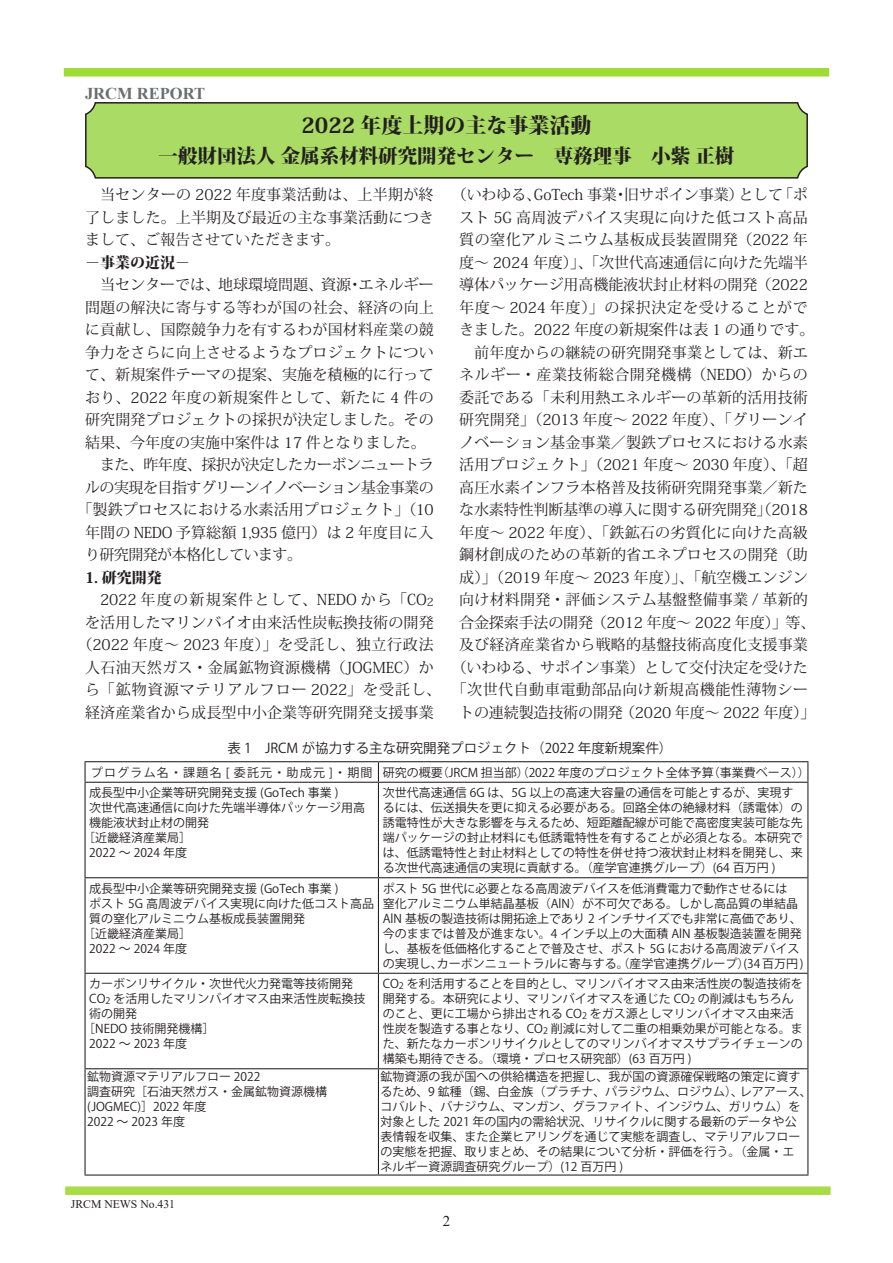
<style>
.page{position:relative;width:893px;height:1263px;background:#fff}
.page>*{position:absolute;margin:0;border:0;box-sizing:border-box;transform-origin:0 0}
.t1{font:800 21px "Koz Min Pro";color:#231f20}
.t2{font:800 19.5px "Koz Min Pro";color:#231f20}
.t3{font:700 16.5px "Times New Roman";color:#6c6d70}
.t4{font:15px/22.5px "Koz Min Pro";letter-spacing:.01em;color:#231f20}
.t5{font:15px "Koz Min Pro";letter-spacing:-.01em;color:#231f20}
.t6{font:15px "Koz Min Pro";letter-spacing:-.035em;color:#231f20}
.t7{font:15px "Koz Min Pro";letter-spacing:.04em;color:#231f20}
.t8{font:15px "Koz Min Pro";letter-spacing:.035em;color:#231f20}
.t9{font:15px "Koz Min Pro";letter-spacing:-.04em;color:#231f20}
.t10{font:800 15px "Koz Min Pro";color:#231f20}
.t11{font:14.85px "Times New Roman";color:#231f20}
.t12{font:13.5px "Koz Go Pro";color:#231f20}
.t13{font:12px/15px "Koz Go Pro";color:#231f20}
.t14{font:12px "Koz Go Pro";letter-spacing:.1em;color:#231f20}
.t15{font:11.7px "Times New Roman";color:#231f20}
.t16{font:11.25px "Koz Min Pro";color:#231f20}
.t17{font:9px "Koz Go Pro";color:#231f20}
</style>
<div class="page">
<div style="left:85px;top:102px;width:723px;height:77px;background:#aadb65"></div>
<hr style="left:85px;top:761px;width:293px;height:1px;background:#231f20">
<svg style="left:85px;top:762px;width:1px;height:20px"></svg>
<hr style="left:378px;top:761px;width:430px;height:1px;background:#231f20">
<svg style="left:378px;top:762px;width:1px;height:20px"></svg>
<svg style="left:807px;top:762px;width:1px;height:20px"></svg>
<hr style="left:85px;top:782px;width:293px;height:1px;background:#231f20">
<hr style="left:85px;top:783px;width:1px;height:94px;background:#231f20">
<hr style="left:378px;top:782px;width:430px;height:1px;background:#231f20">
<hr style="left:378px;top:783px;width:1px;height:94px;background:#231f20">
<hr style="left:807px;top:783px;width:1px;height:94px;background:#231f20">
<hr style="left:85px;top:877px;width:293px;height:1px;background:#231f20">
<hr style="left:85px;top:878px;width:1px;height:95px;background:#231f20">
<hr style="left:378px;top:877px;width:430px;height:1px;background:#231f20">
<hr style="left:378px;top:878px;width:1px;height:95px;background:#231f20">
<hr style="left:807px;top:878px;width:1px;height:95px;background:#231f20">
<hr style="left:85px;top:973px;width:293px;height:1px;background:#231f20">
<hr style="left:85px;top:974px;width:1px;height:94px;background:#231f20">
<hr style="left:378px;top:973px;width:430px;height:1px;background:#231f20">
<hr style="left:378px;top:974px;width:1px;height:94px;background:#231f20">
<hr style="left:807px;top:974px;width:1px;height:94px;background:#231f20">
<hr style="left:85px;top:1068px;width:293px;height:1px;background:#231f20">
<hr style="left:85px;top:1069px;width:1px;height:105px;background:#231f20">
<hr style="left:378px;top:1068px;width:430px;height:1px;background:#231f20">
<hr style="left:378px;top:1069px;width:1px;height:105px;background:#231f20">
<hr style="left:807px;top:1069px;width:1px;height:105px;background:#231f20">
<hr style="left:85px;top:1174px;width:293px;height:1px;background:#231f20">
<hr style="left:378px;top:1174px;width:430px;height:1px;background:#231f20">
<div style="left:64px;top:68px;width:765px;height:9px;background:#9fdb35"></div>
<div style="left:65px;top:1186px;width:766px;height:9px;background:#aadc46"></div>
<p class="t3" style="left:85px;top:81px;width:121px">JRCM REPORT</p>
<p class="t1" style="left:301px;top:110px;width:292px">2022 年度上期の主な事業活動</p>
<p class="t2" style="left:159px;top:142px;width:577px">一般財団法人金属系材料研究開発センター　専務理事　小紫正樹</p>
<p class="t4" style="left:85px;top:183px;width:350px;text-align:justify;text-indent:15px">当センターの 2022 年度事業活動は、上半期が終了しました。上半期及び最近の主な事業活動につきまして、ご報告させていただきます。</p>
<p class="t10" style="left:85px;top:251px;width:107px">－事業の近況－</p>
<p class="t4" style="left:359px;top:273px;width:76px">エネルギー</p>
<p class="t4" style="left:85px;top:273px;width:350px;text-indent:15px">当センターでは、地球環境問題、資源<br>問題の解決に寄与する等わが国の社会、経済の向上に貢献し、国際競争力を有するわが国材料産業の競争力をさらに向上させるようなプロジェクトについて、新規案件テーマの提案、実施を積極的に行っており、2022 年度の新規案件として、新たに 4 件の研究開発プロジェクトの採択が決定しました。その結果、今年度の実施中案件は 17 件となりました。</p>
<p class="t6" style="left:100px;top:454px;width:335px">また、昨年度、採択が決定したカーボンニュートラ</p>
<p class="t6" style="left:85px;top:477px;width:350px">ルの実現を目指すグリーンイノベーション基金事業の</p>
<p class="t4" style="left:78px;top:498px;width:358px">「製鉄プロセスにおける水素活用プロジェクト )「 10</p>
<p class="t4" style="left:85px;top:521px;width:350px">年間の NEDO 予算総額 1,935 億円）は 2 年度目に入</p>
<p class="t9" style="left:85px;top:544px;width:219px">り研究開発が本格化しています。</p>
<p class="t10" style="left:85px;top:566px;width:78px">1. 研究開発</p>
<p class="t16" style="left:427px;top:594px;width:8px">2</p>
<p class="t4" style="left:347px;top:273px;width:16px">・</p>
<p class="t4" style="left:78px;top:588px;width:365px;text-align:center">2022 年度の新規案件として、NEDO から「CO<br>を活用したマリンバイオ由来活性炭転換技術の開発（2022 年度～ 2023 年度）」を受託し、独立行政法人石油天然ガス・金属鉱物資源機構（JOGMEC）から「鉱物資源マテリアルフロー 2022」を受託し、経済産業省から成長型中小企業等研究開発支援事業</p>
<p class="t4" style="left:624px;top:183px;width:121px">旧サポイン事業）</p>
<p class="t4" style="left:778px;top:183px;width:31px">「ポ</p>
<p class="t4" style="left:459px;top:183px;width:357px;text-indent:-8px">（いわゆる、<br>スト 5G 高周波デバイス実現に向けた低コスト高品質の窒化アルミニウム基板成長装置開発（2022 年度～ 2024 年度）」、「次世代高速通信に向けた先端半導体パッケージ用高機能液状封止材料の開発)2022年度～ 2024 年度）」の採択決定を受けることができました。2022 年度の新規案件は表 1 の通りです。</p>
<p class="t4" style="left:474px;top:341px;width:335px">前年度からの継続の研究開発事業としては、新エ</p>
<p class="t7" style="left:459px;top:364px;width:350px">ネルギー・産業技術総合開発機構（NEDO）からの</p>
<p class="t4" style="left:459px;top:386px;width:350px">委託である「未利用熱エネルギーの革新的活用技術</p>
<p class="t4" style="left:459px;top:408px;width:350px">研究開発」（2013 年度～ 2022 年度）、「グリーンイ</p>
<p class="t4" style="left:459px;top:431px;width:350px">ノベーション基金事業／製鉄プロセスにおける水素</p>
<p class="t4" style="left:459px;top:453px;width:350px">活用プロジェクト」（2021 年度～ 2030 年度）、「超</p>
<p class="t4" style="left:459px;top:476px;width:350px">高圧水素インフラ本格普及技術研究開発事業／新た</p>
<p class="t5" style="left:459px;top:499px;width:350px">な水素特性判断基準の導入に関する研究開発)「2018</p>
<p class="t4" style="left:459px;top:521px;width:350px">年度～ 2022 年度）、「鉄鉱石の劣質化に向けた高級</p>
<p class="t4" style="left:459px;top:543px;width:350px">鋼材創成のための革新的省エネプロセスの開発（助</p>
<p class="t4" style="left:459px;top:566px;width:350px">成）」（2019 年度～ 2023 年度）」、「航空機エンジン</p>
<p class="t4" style="left:459px;top:588px;width:350px">向け材料開発・評価システム基盤整備事業 / 革新的</p>
<p class="t5" style="left:459px;top:612px;width:358px">合金探索手法の開発（2012 年度～ 2022 年度）」等、</p>
<p class="t4" style="left:459px;top:633px;width:350px">及び経済産業省から戦略的基盤技術高度化支援事業</p>
<p class="t5" style="left:452px;top:657px;width:358px">（いわゆる、サポイン事業）として交付決定を受けた</p>
<p class="t8" style="left:452px;top:679px;width:358px">「次世代自動車電動部品向け新規高機能性薄物シー</p>
<p class="t5" style="left:620px;top:702px;width:197px">（2020 年度～ 2022 年度「(</p>
<p class="t4" style="left:534px;top:183px;width:85px">GoTech 事業</p>
<p class="t4" style="left:738px;top:183px;width:46px">として</p>
<p class="t4" style="left:613px;top:183px;width:16px">・</p>
<p class="t5" style="left:459px;top:702px;width:165px">トの連続製造技術の開発</p>
<p class="t12" style="left:227px;top:739px;width:447px">表 　1 JRCM が協力する主な研究開発プロジェクト（2022 年度新規案件(</p>
<p class="t14" style="left:91px;top:764px;width:283px">プログラム名・課題名 [ 委託元・助成元 ]・期間</p>
<p class="t13" style="left:89px;top:785px;width:251px">成長型中小企業等研究開発支援 (GoTech 事業 (</p>
<p class="t13" style="left:89px;top:800px;width:278px">次世代高速通信に向けた先端半導体パッケージ用高機能液状封止材の開発</p>
<p class="t13" style="left:83px;top:830px;width:110px">［近畿経済産業局[</p>
<p class="t13" style="left:89px;top:845px;width:99px">2022 ～ 2024 年度</p>
<p class="t13" style="left:89px;top:881px;width:251px">成長型中小企業等研究開発支援 (GoTech 事業 (</p>
<p class="t13" style="left:89px;top:896px;width:286px">ポスト G5 高周波デバイス実現に向けた低コスト高品質の窒化アルミニウム基板成長装置開発</p>
<p class="t13" style="left:83px;top:926px;width:110px">［近畿経済産業局[</p>
<p class="t13" style="left:89px;top:941px;width:99px">2022 ～ 2024 年度</p>
<p class="t13" style="left:114px;top:976px;width:254px;text-indent:-24px">カーボンリサイクル・次世代火力発電等技術開発を活用したマリンバイオマス由来活性炭転換技</p>
<p class="t13" style="left:89px;top:991px;width:50px">CO<br>術の開発</p>
<p class="t13" style="left:83px;top:1021px;width:133px">［NEDO 技術開発機構[</p>
<p class="t13" style="left:89px;top:1036px;width:99px">2022 ～ 2023 年度</p>
<p class="t17" style="left:106px;top:994px;width:6px">2</p>
<p class="t13" style="left:437px;top:765px;width:278px">（JRCM 担当部）（2022 年度のプロジェクト全体予算</p>
<p class="t13" style="left:383px;top:765px;width:61px">研究の概要</p>
<p class="t13" style="left:708px;top:765px;width:103px">（事業費ベース ((</p>
<p class="t13" style="left:383px;top:785px;width:421px">次世代高速通信 G6 は、 G5 以上の高速大容量の通信を可能とするが、実現するには、伝送損失を更に抑える必要がある。回路全体の絶縁材料（誘電体）の誘電特性が大きな影響を与えるため、短距離配線が可能で高密度実装可能な先端パッケージの封止材料にも低誘電特性を有することが必須となる。本研究では、低誘電特性と封止材料としての特性を併せ持つ液状封止材料を開発し、来る次世代高速通信の実現に貢献する。（産学官連携グループ）(64 百万円 (</p>
<p class="t13" style="left:383px;top:881px;width:406px">ポスト G5 世代に必要となる高周波デバイスを低消費電力で動作させるには</p>
<p class="t13" style="left:383px;top:896px;width:417px">窒化アルミニウム単結晶基板（AlN）が不可欠である。しかし高品質の単結晶</p>
<p class="t13" style="left:383px;top:911px;width:420px">AlN 基板の製造技術は開拓途上であり 2 インチサイズでも非常に高価であり、</p>
<p class="t13" style="left:383px;top:926px;width:420px">今のままでは普及が進まない。4 インチ以上の大面積 AlN 基板製造装置を開発</p>
<p class="t13" style="left:383px;top:941px;width:418px">し、基板を低価格化することで普及させ、ポスト G5 における高周波デバイス</p>
<p class="t13" style="left:747px;top:956px;width:58px">34百万円 (</p>
<p class="t13" style="left:437px;top:956px;width:314px">カーボンニュートラルに寄与する。（産学官連携グループ）(</p>
<p class="t13" style="left:383px;top:956px;width:61px">の実現し、</p>
<p class="t13" style="left:407px;top:976px;width:397px">を利活用することを目的とし、マリンバイオマス由来活性炭の製造技術を</p>
<p class="t13" style="left:383px;top:976px;width:18px">CO</p>
<p class="t17" style="left:399px;top:979px;width:6px">2</p>
<p class="t13" style="left:590px;top:991px;width:205px;text-indent:-207px">開発する。本研究により、マリンバイオマスを通じた CO<br>をガス源としマリンバイオマス由来活</p>
<p class="t13" style="left:698px;top:991px;width:97px">の削減はもちろん</p>
<p class="t17" style="left:690px;top:994px;width:6px">2</p>
<p class="t13" style="left:551px;top:1006px;width:253px;text-indent:-168px">のこと、更に工場から排出される CO<br>削減に対して二重の相乗効果が可能となる。ま</p>
<p class="t17" style="left:582px;top:1009px;width:6px">2</p>
<p class="t13" style="left:383px;top:1021px;width:421px">性炭を製造する事となり、CO<br>た、新たなカーボンリサイクルとしてのマリンバイオマスサプライチェーンの構築も期待できる。（環境・プロセス研究部）(63 百万円 (</p>
<p class="t17" style="left:543px;top:1024px;width:6px">2</p>
<p class="t13" style="left:87px;top:1070px;width:175px">鉱物資源マテリアルフロー 2022</p>
<p class="t13" style="left:87px;top:1085px;width:241px">調査研究［石油天然ガス・金属鉱物資源機構(JOGMEC)］2022 年度</p>
<p class="t13" style="left:87px;top:1115px;width:99px">2022 ～ 2023 年度</p>
<p class="t15" style="left:71px;top:1195px;width:106px">JRCM NEWS No.431</p>
<p class="t13" style="left:740px;top:1070px;width:73px;text-indent:-359px">鉱物資源の我が国への供給構造を把握し、我が国の資源確保戦略の策定に資すレアアース、</p>
<p class="t13" style="left:381px;top:1085px;width:421px">るため、9 鉱種（錫、白金族（プラチナ、パラジウム、ロジウム）、<br>コバルト、バナジウム、マンガン、グラファイト、インジウム、ガリウム）を対象とした 2021 年の国内の需給状況、リサイクルに関する最新のデータや公表情報を収集、また企業ヒアリングを通じて実態を調査し、マテリアルフローの実態を把握、取りまとめ、その結果について分析・評価を行う。（金属・エネルギー資源調査研究グループ）(12 百万円 (</p>
<p class="t11" style="left:443px;top:1211px;width:9px">2</p>
</div>
